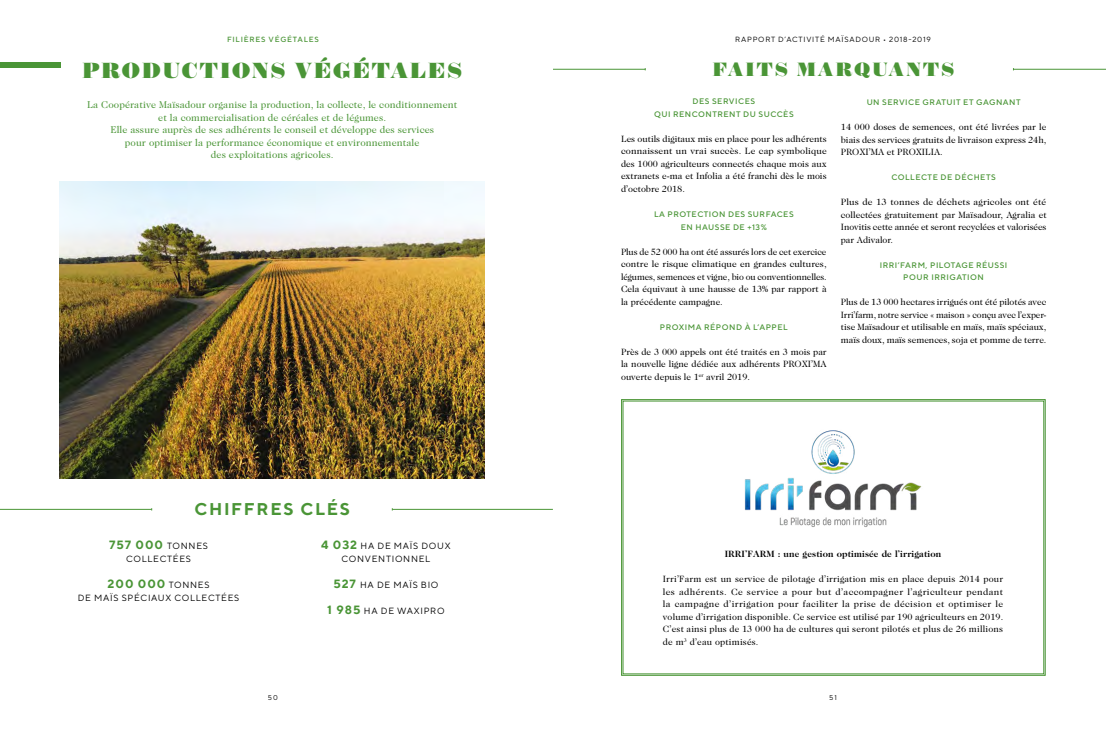
<style>
.page{position:relative;width:1106px;height:738px;background:#fff}
.page>*{position:absolute;margin:0;border:0;box-sizing:border-box;transform-origin:0 0}
.t1{font:25px "Obsidian Background";letter-spacing:.08em;color:#4a9536}
.t2{font:22px "Obsidian Background";letter-spacing:.1em;color:#4a9536}
.t3{font:700 17px "TT Norms";letter-spacing:.1em;color:#4a9536}
.t4{font:700 12px "TT Norms";letter-spacing:.08em;color:#4a9536}
.t5{font:10px/12.5px "Caslon 224 Std";letter-spacing:.01em;color:#4a9536;text-align:center}
.t6{font:9.2px/12.5px "Caslon 224 Std";color:#000;text-align:justify}
.t7{font:700 9.2px "Caslon 224 Std";letter-spacing:.02em;color:#000}
.t8{font:9px/13px "TT Norms";letter-spacing:.08em;color:#000;text-align:center}
.t9{font:500 8px/12.5px "TT Norms";letter-spacing:.06em;color:#4a9536;text-align:center}
.t10{font:7.5px "TT Norms";letter-spacing:.1em;color:#000}
.t11{font:500 7.5px "TT Norms";letter-spacing:.1em;color:#4a9536}
.t12{font:7px "TT Norms";color:#000}
.s1{font-weight:400;font-size:9px;color:#000}
.s2{font-weight:700;font-size:12px;color:#4a9536}
</style>
<div class="page">
<svg style="left:621px;top:399px;width:425px;height:276px"></svg>
<div style="left:0;top:62px;width:60px;height:6px;background:#4a9536"></div>
<img style="left:60px;top:182px;width:425px;height:296px">
<img style="left:691px;top:426px;width:283px;height:102px">
<hr style="left:392px;top:508px;width:161px;height:1px;background:#4a9536">
<hr style="left:0;top:508px;width:152px;height:1px;background:#4a9536">
<hr style="left:1013px;top:69px;width:93px;height:1px;background:#4a9536">
<hr style="left:553px;top:69px;width:92px;height:1px;background:#4a9536">
<p class="t11" style="left:227px;top:35px;width:93px">FILIÈRES VÉGÉTALES</p>
<h1 class="t1" style="left:82px;top:57px;width:381px">PRODUCTIONS VÉGÉTALES</h1>
<p class="t5" style="left:87px;top:98px;width:372px">La Coopérative Maïsadour organise la production, la collecte, le conditionnement et la commercialisation de céréales et de légumes.<br>Elle assure auprès de ses adhérents le conseil et développe des services<br>pour optimiser la performance économique et environnementale<br>des exploitations agricoles.</p>
<h3 class="t3" style="left:194px;top:498px;width:157px">CHIFFRES CLÉS</h3>
<h3 class="t4" style="left:109px;top:536px;width:100px">757 000 <span class="s1">TONNES</span></h3>
<p class="t8" style="left:126px;top:551px;width:66px">COLLECTÉES</p>
<h3 class="t4" style="left:108px;top:575px;width:103px">200 000 <span class="s1">TONNES</span></h3>
<p class="t8" style="left:78px;top:590px;width:163px">DE MAÏS SPÉCIAUX COLLECTÉES</p>
<p class="t8" style="left:321px;top:538px;width:131px"><span class="s2">4 032</span> HA DE MAÏS DOUX<br>CONVENTIONNEL</p>
<p class="t8" style="left:333px;top:577px;width:107px"><span class="s2">527</span> HA DE MAÏS BIO</p>
<p class="t8" style="left:327px;top:603px;width:119px"><span class="s2">1 985</span> HA DE WAXIPRO</p>
<p class="t10" style="left:735px;top:35px;width:197px">RAPPORT D’ACTIVITÉ MAÏSADOUR • 2018-2019</p>
<h2 class="t2" style="left:713px;top:57px;width:243px">FAITS MARQUANTS</h2>
<p class="t9" style="left:654px;top:95px;width:141px">DES SERVICES<br>QUI RENCONTRENT DU SUCCÈS</p>
<p class="t6" style="left:621px;top:132px;width:207px">Les outils digitaux mis en place pour les adhérents connaissent un vrai succès. Le cap symbolique des 1000 agriculteurs connectés chaque mois aux extranets e-ma et Infolia a été franchi dès le mois d’octobre 2018.</p>
<p class="t9" style="left:654px;top:208px;width:141px">LA PROTECTION DES SURFACES<br>EN HAUSSE DE +13%</p>
<p class="t6" style="left:621px;top:245px;width:207px">Plus de 52 000 ha ont été assurés lors de cet exercice contre le risque climatique en grandes cultures, légumes, semences et vigne, bio ou conventionnelles.<br>Cela équivaut à une hausse de 13% par rapport à la précédente campagne.</p>
<p class="t9" style="left:660px;top:320px;width:129px">PROXIMA RÉPOND À L’APPEL</p>
<p class="t6" style="left:621px;top:345px;width:207px">Près de 3 000 appels ont été traités en 3 mois par la nouvelle ligne dédiée aux adhérents PROXI’MA ouverte depuis le 1<sup>er</sup> avril 2019.</p>
<p class="t9" style="left:866px;top:96px;width:155px">UN SERVICE GRATUIT ET GAGNANT</p>
<p class="t6" style="left:840px;top:120px;width:207px">14 000 doses de semences, ont été livrées par le biais des services gratuits de livraison express 24h, PROXI’MA et PROXILIA.</p>
<p class="t9" style="left:891px;top:171px;width:106px">COLLECTE DE DÉCHETS</p>
<p class="t6" style="left:840px;top:195px;width:207px">Plus de 13 tonnes de déchets agricoles ont été collectées gratuitement par Maïsadour, Agralia et Inovitis cette année et seront recyclées et valorisées par Adivalor.</p>
<p class="t9" style="left:879px;top:258px;width:129px">IRRI’FARM, PILOTAGE RÉUSSI<br>POUR IRRIGATION</p>
<p class="t6" style="left:840px;top:295px;width:207px">Plus de 13 000 hectares irrigués ont été pilotés avec Irri’farm, notre service « maison » conçu avec l’exper&shy;tise Maïsadour et utilisable en maïs, maïs spéciaux, maïs doux, maïs semences, soja et pomme de terre.</p>
<p class="t7" style="left:724px;top:548px;width:218px">IRRI’FARM : une gestion optimisée de l’irrigation</p>
<p class="t6" style="left:663px;top:572px;width:342px">Irri’Farm est un service de pilotage d’irrigation mis en place depuis 2014 pour les adhérents. Ce service a pour but d’accompagner l’agriculteur pendant la campagne d’irrigation pour faciliter la prise de décision et optimiser le volume d’irrigation disponible. Ce service est utilisé par 190 agriculteurs en 2019.<br>C’est ainsi plus de 13 000 ha de cultures qui seront pilotés et plus de 26 millions de m<sup>3</sup> d’eau optimisés.</p>
<p class="t12" style="left:268px;top:693px;width:12px">50</p>
<p class="t12" style="left:829px;top:693px;width:9px">51</p>
</div>
